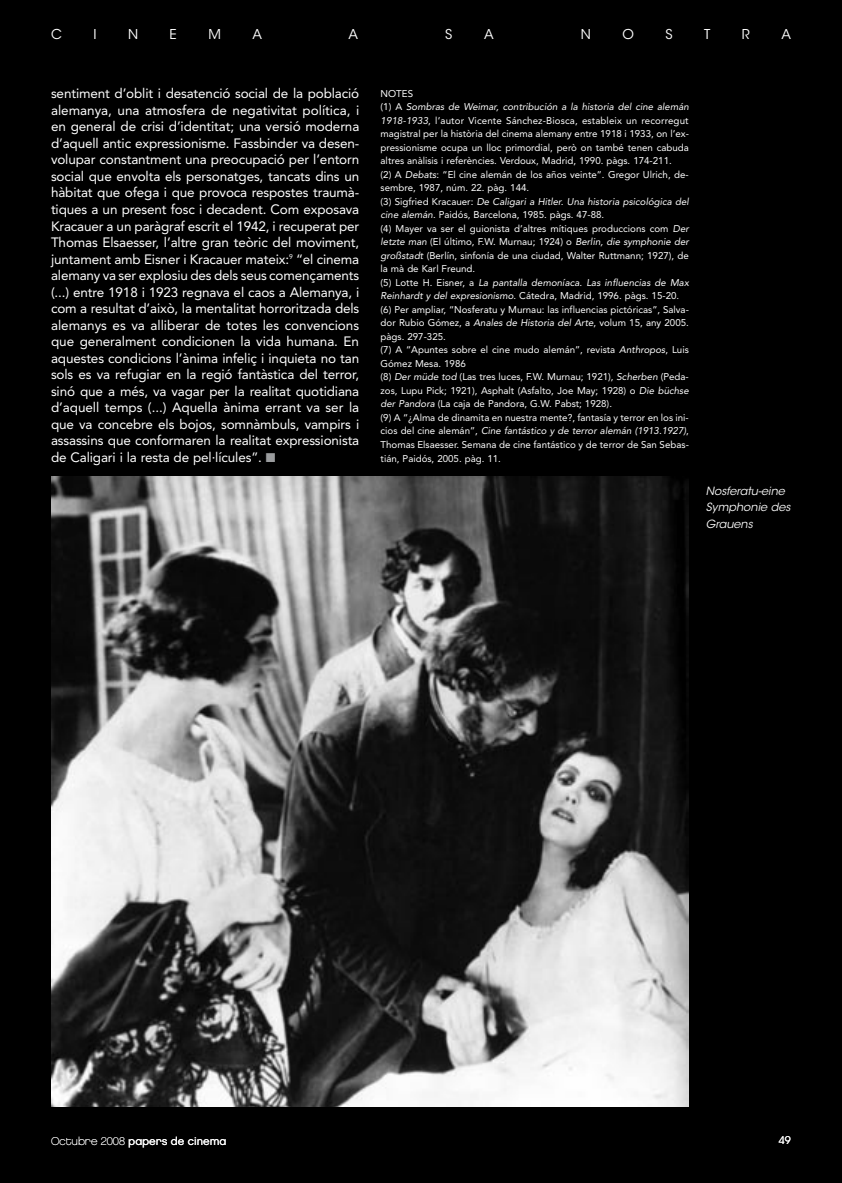
<style>
.page{position:relative;width:842px;height:1183px;background:#fff}
.page>*{position:absolute;margin:0;border:0;box-sizing:border-box;transform-origin:0 0}
.t1{font:13.5px/16.5px "Avenir LT Std";letter-spacing:-.01em;color:#fff;text-align:justify}
.t2{font:13.5px "ITC Avant Garde Std";color:#fff}
.t3{font:italic 11.25px/16.5px "ITC Avant Garde Std";color:#fff}
.t4{font:11.25px "Chalet London Nineteen Eighty";color:#fff}
.t5{font:10.5px "ITC Avant Garde Std";color:#fff}
.t6{font:9.75px/13.5px "Avenir LT Std";color:#fff}
.s1{color:#9a9c9e}
.s2{font-style:italic}
.s3{font-family:"Chalet Paris Nineteen Eighty"}
</style>
<div class="page">
<div style="left:0;top:0;width:842px;height:1182px;background:#000"></div>
<img style="left:51px;top:476px;width:638px;height:630px">
<h1 class="t2" style="left:51px;top:26px;width:12px">C</h1>
<h1 class="t2" style="left:93px;top:26px;width:5px">I</h1>
<h1 class="t2" style="left:128px;top:26px;width:12px">N</h1>
<h1 class="t2" style="left:170px;top:26px;width:9px">E</h1>
<h1 class="t2" style="left:208px;top:26px;width:14px">M</h1>
<h1 class="t2" style="left:252px;top:26px;width:11px">A</h1>
<h1 class="t2" style="left:348px;top:26px;width:11px">A</h1>
<h1 class="t2" style="left:445px;top:26px;width:9px">S</h1>
<h1 class="t2" style="left:484px;top:26px;width:11px">A</h1>
<h1 class="t2" style="left:581px;top:26px;width:12px">N</h1>
<h1 class="t2" style="left:622px;top:26px;width:13px">O</h1>
<h1 class="t2" style="left:665px;top:26px;width:9px">S</h1>
<h1 class="t2" style="left:704px;top:26px;width:8px">T</h1>
<h1 class="t2" style="left:742px;top:26px;width:9px">R</h1>
<h1 class="t2" style="left:781px;top:26px;width:11px">A</h1>
<p class="t1" style="left:51px;top:86px;width:310px">sentiment d’oblit i desatenció social de la població alemanya, una atmosfera de negativitat política, i en general de crisi d’identitat; una versió moderna d’aquell antic expressionisme. Fassbinder va desen&shy;volupar constantment una preocupació per l’entorn social que envolta els personatges, tancats dins un hàbitat que ofega i que provoca respostes traumà&shy;tiques a un present fosc i decadent. Com exposava Kracauer a un paràgraf escrit el 1942, i recuperat per Thomas Elsaesser, l’altre gran teòric del moviment, juntament amb Eisner i Kracauer mateix:<sup>9</sup> “el cinema alemany va ser explosiu des dels seus començaments (...) entre 1918 i 1923 regnava el caos a Alemanya, i com a resultat d’això, la mentalitat horroritzada dels alemanys es va alliberar de totes les convencions que generalment condicionen la vida humana. En aquestes condicions l’ànima infeliç i inquieta no tan sols es va refugiar en la regió fantàstica del terror, sinó que a més, va vagar per la realitat quotidiana d’aquell temps (...) Aquella ànima errant va ser la que va concebre els bojos, somnàmbuls, vampirs i assassins que conformaren la realitat expressionista de Caligari i la resta de pel·lícules”. <span class="s1">■</span></p>
<p class="t6" style="left:381px;top:86px;width:310px">Notes<br>(1) A <span class="s2">Sombras de Weimar, contribución a la historia del cine alemán 1918-1933</span>, l’autor Vicente Sánchez-Biosca, estableix un recorregut magistral per la història del cinema alemany entre 1918 i 1933, on l’ex&shy;pressionisme ocupa un lloc primordial, però on també tenen cabuda altres anàlisis i referències. Verdoux, Madrid, 1990. pàgs. 174-211.<br>(2) A <span class="s2">Debats</span>: “El cine alemán de los años veinte”. Gregor Ulrich, de&shy;sembre, 1987, núm. 22. pàg. 144.<br>(3) Sigfried Kracauer: <span class="s2">De Caligari a Hitler. Una historia psicológica del cine alemán</span>. Paidós, Barcelona, 1985. pàgs. 47-88.<br>(4) Mayer va ser el guionista d’altres mítiques produccions com <span class="s2">Der letzte man</span> (El último, F.W. Murnau; 1924) o <span class="s2">Berlin, die symphonie der großstadt</span> (Berlín, sinfonía de una ciudad, Walter Ruttmann; 1927), de la mà de Karl Freund.<br>(5) Lotte H. Eisner, a <span class="s2">La pantalla demoníaca. Las influencias de Max Reinhardt y del expresionismo</span>. Cátedra, Madrid, 1996. pàgs. 15-20. (6) Per ampliar, “Nosferatu y Murnau: las influencias pictóricas”, Salva&shy;dor Rubio Gómez, a <span class="s2">Anales de Historia del Arte</span>, volum 15, any 2005. pàgs. 297-325.<br>(7) A “Apuntes sobre el cine mudo alemán”, revista <span class="s2">Anthropos</span>, Luis Gómez Mesa. 1986<br>(8) <span class="s2">Der müde tod</span> (Las tres luces, F.W. Murnau; 1921), <span class="s2">Scherben</span> (Peda&shy;zos, Lupu Pick; 1921), Asphalt (Asfalto, Joe May; 1928) o <span class="s2">Die büchse der Pandora</span> (La caja de Pandora, G.W. Pabst; 1928).<br>(9) A “¿Alma de dinamita en nuestra mente?, fantasía y terror en los ini&shy;cios del cine alemán”, <span class="s2">Cine fantástico y de terror alemán (1913.1927)</span>, Thomas Elsaesser. Semana de cine fantástico y de terror de San Sebas&shy;tián, Paidós, 2005. pàg. 11.</p>
<p class="t3" style="left:706px;top:482px;width:86px">Nosferatu-eine<br>Symphonie des<br>Grauens</p>
<p class="t4" style="left:51px;top:1133px;width:177px"><span class="s3">Octubre 2008</span> papers de cinema</p>
<p class="t5" style="left:779px;top:1133px;width:14px">49</p>
</div>
